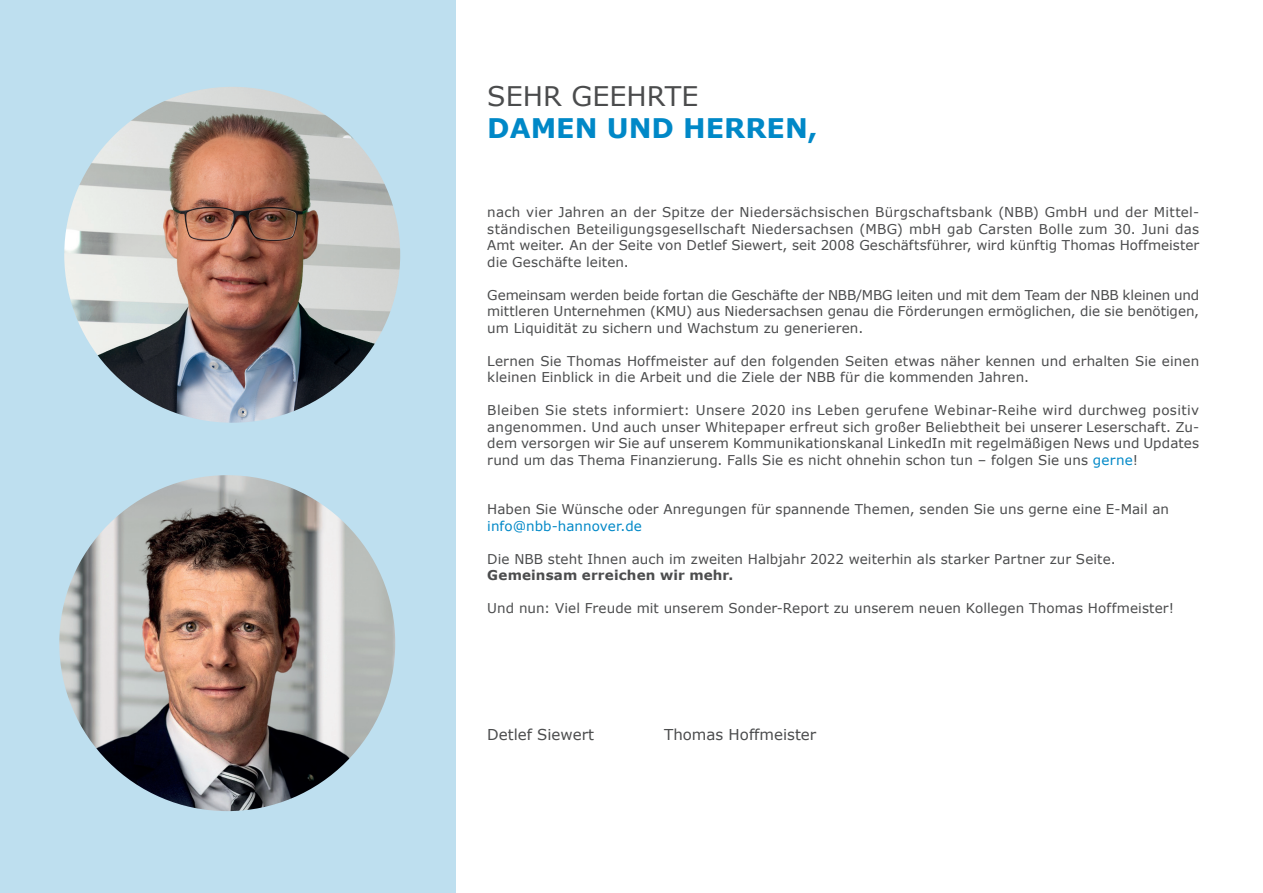
<style>
.page{position:relative;width:1263px;height:893px;background:#fff}
.page>*{position:absolute;margin:0;border:0;box-sizing:border-box;transform-origin:0 0}
.t1{font:700 27px "Verdana";color:#0088c7}
.t2{font:27px "Verdana";color:#4b4c4d}
.t3{font:15px "Verdana";color:#4b4c4d}
.t4{font:13.5px/16.5px "Verdana";letter-spacing:.005em;color:#4b4c4d;text-align:justify}
.t5{font:700 13.5px "Verdana";letter-spacing:.015em;color:#4b4c4d}
.t6{font:13.5px "Verdana";color:#0088c7}
.s1{color:#0088c7}
</style>
<div class="page">
<div style="left:0;top:0;width:455px;height:893px;background:#bedfef"></div>
<img style="left:64px;top:87px;width:336px;height:336px;border-radius:168px">
<img style="left:59px;top:475px;width:336px;height:336px;border-radius:168px">
<h1 class="t2" style="left:487px;top:79px;width:213px">SEHR GEEHRTE</h1>
<h1 class="t1" style="left:487px;top:111px;width:332px">DAMEN UND HERREN,</h1>
<p class="t4" style="left:487px;top:204px;width:713px">nach vier Jahren an der Spitze der Niedersächsischen Bürgschaftsbank (NBB) GmbH und der Mittel&shy;ständischen Beteiligungsgesellschaft Niedersachsen (MBG) mbH gab Carsten Bolle zum 30. Juni das Amt weiter. An der Seite von Detlef Siewert, seit 2008 Geschäftsführer, wird künftig Thomas Hoffmeister die Geschäfte leiten.</p>
<p class="t4" style="left:487px;top:287px;width:713px">Gemeinsam werden beide fortan die Geschäfte der NBB/MBG leiten und mit dem Team der NBB kleinen und mittleren Unternehmen (KMU) aus Niedersachsen genau die Förderungen ermöglichen, die sie benötigen, um Liquidität zu sichern und Wachstum zu generieren.</p>
<p class="t4" style="left:487px;top:353px;width:713px">Lernen Sie Thomas Hoffmeister auf den folgenden Seiten etwas näher kennen und erhalten Sie einen kleinen Einblick in die Arbeit und die Ziele der NBB für die kommenden Jahren.</p>
<p class="t4" style="left:487px;top:402px;width:713px">Bleiben Sie stets informiert: Unsere 2020 ins Leben gerufene Webinar-Reihe wird durchweg positiv angenommen. Und auch unser Whitepaper erfreut sich großer Beliebtheit bei unserer Leserschaft. Zu&shy;dem versorgen wir Sie auf unserem Kommunikationskanal LinkedIn mit regelmäßigen News und Updates rund um das Thema Finanzierung. Falls Sie es nicht ohnehin schon tun – folgen Sie uns <span class="s1">gerne</span>!</p>
<p class="t4" style="left:487px;top:501px;width:683px">Haben Sie Wünsche oder Anregungen für spannende Themen, senden Sie uns gerne eine E-Mail an</p>
<p class="t6" style="left:487px;top:517px;width:156px">info@nbb-hannover.de</p>
<p class="t4" style="left:487px;top:551px;width:630px">Die NBB steht Ihnen auch im zweiten Halbjahr 2022 weiterhin als starker Partner zur Seite.</p>
<p class="t5" style="left:487px;top:566px;width:247px">Gemeinsam erreichen wir mehr.</p>
<p class="t4" style="left:487px;top:600px;width:688px">Und nun: Viel Freude mit unserem Sonder-Report zu unserem neuen Kollegen Thomas Hoffmeister!</p>
<p class="t3" style="left:487px;top:725px;width:108px">Detlef Siewert</p>
<p class="t3" style="left:664px;top:725px;width:154px">Thomas Hoffmeister</p>
</div>
